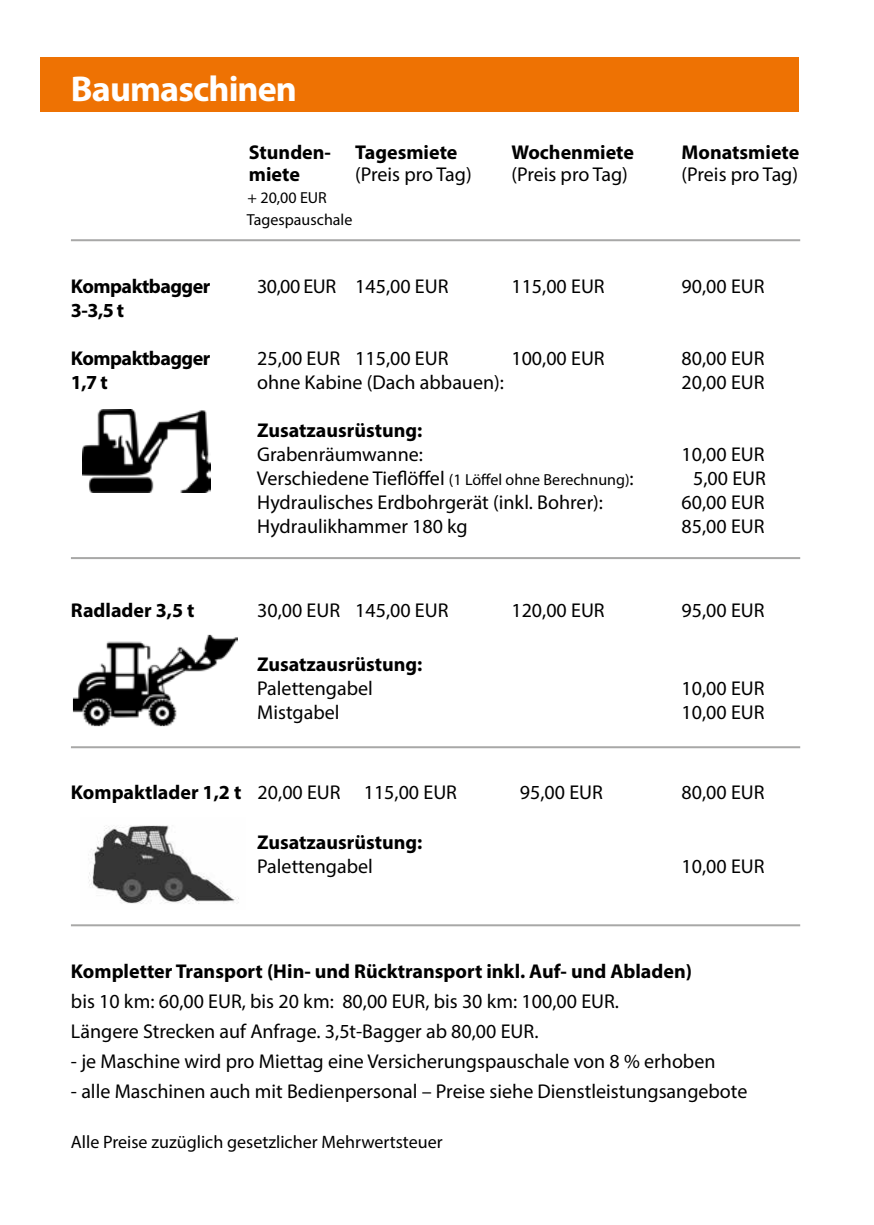
<style>
.page{position:relative;width:874px;height:1225px;background:#fff}
.page>*{position:absolute;margin:0;border:0;box-sizing:border-box;transform-origin:0 0}
.t1{font:700 36px "Myriad Pro";letter-spacing:-.025em;color:#fff}
.t2{font:20px/30px "Myriad Pro";color:#000}
.t3{font:700 20px "Myriad Pro";color:#000}
.t4{font:700 20px "Myriad Pro";letter-spacing:-.025em;color:#000}
.t5{font:18px "Myriad Pro";color:#000}
.t6{font:16px/22px "Myriad Pro";color:#000}
.s1{font-size:16px}
.s2{font-weight:700}
</style>
<div class="page">
<div style="left:41px;top:57px;width:757px;height:54px;background:#ee7203"></div>
<hr style="left:71px;top:239px;width:728px;height:2px;background:#a8a8a7">
<hr style="left:71px;top:557px;width:728px;height:2px;background:#a8a8a7">
<hr style="left:71px;top:746px;width:728px;height:2px;background:#a8a8a7">
<img style="left:88px;top:825px;width:151px;height:79px">
<img style="left:74px;top:636px;width:164px;height:89px">
<img style="left:82px;top:409px;width:128px;height:83px">
<hr style="left:71px;top:924px;width:728px;height:2px;background:#a8a8a7">
<h1 class="t1" style="left:71px;top:66px;width:227px">Baumaschinen</h1>
<p class="t3" style="left:249px;top:139px;width:210px">Stunden- Tagesmiete</p>
<p class="t3" style="left:511px;top:139px;width:124px">Wochenmiete</p>
<p class="t3" style="left:681px;top:139px;width:119px">Monatsmiete</p>
<p class="t3" style="left:249px;top:161px;width:53px">miete</p>
<p class="t2" style="left:355px;top:159px;width:118px">(Preis pro Tag)</p>
<p class="t2" style="left:511px;top:159px;width:118px">(Preis pro Tag)</p>
<p class="t2" style="left:681px;top:159px;width:118px">(Preis pro Tag)</p>
<p class="t6" style="left:247px;top:187px;width:107px">+ 20,00 EUR<br>Tagespauschale</p>
<p class="t4" style="left:71px;top:273px;width:141px">Kompaktbagger</p>
<p class="t2" style="left:257px;top:271px;width:193px">30,00 EUR 145,00 EUR</p>
<p class="t2" style="left:511px;top:271px;width:95px">115,00 EUR</p>
<p class="t2" style="left:681px;top:271px;width:84px">90,00 EUR</p>
<p class="t3" style="left:71px;top:297px;width:55px">3-3,5 t</p>
<p class="t4" style="left:71px;top:345px;width:141px">Kompaktbagger</p>
<p class="t2" style="left:257px;top:343px;width:193px">25,00 EUR 115,00 EUR</p>
<p class="t2" style="left:511px;top:343px;width:95px">100,00 EUR</p>
<p class="t2" style="left:681px;top:343px;width:84px">80,00 EUR</p>
<p class="t3" style="left:71px;top:369px;width:38px">1,7 t</p>
<p class="t2" style="left:257px;top:367px;width:248px">ohne Kabine (Dach abbauen):</p>
<p class="t2" style="left:681px;top:367px;width:84px">20,00 EUR</p>
<p class="t3" style="left:257px;top:417px;width:167px">Zusatzausrüstung:</p>
<p class="t2" style="left:257px;top:439px;width:167px">Grabenräumwanne:</p>
<p class="t2" style="left:681px;top:439px;width:84px">10,00 EUR</p>
<p class="t2" style="left:257px;top:463px;width:378px">Verschiedene Tieflöffel <span class="s1">(1 Löffel ohne Berechnung)</span>:</p>
<p class="t2" style="left:692px;top:463px;width:74px">5,00 EUR</p>
<p class="t2" style="left:257px;top:487px;width:347px">Hydraulisches Erdbohrgerät (inkl. Bohrer):</p>
<p class="t2" style="left:681px;top:487px;width:84px">60,00 EUR</p>
<p class="t2" style="left:257px;top:511px;width:212px">Hydraulikhammer 180 kg</p>
<p class="t2" style="left:681px;top:511px;width:84px">85,00 EUR</p>
<p class="t3" style="left:71px;top:597px;width:125px">Radlader 3,5 t</p>
<p class="t2" style="left:257px;top:595px;width:193px">30,00 EUR 145,00 EUR</p>
<p class="t2" style="left:511px;top:595px;width:95px">120,00 EUR</p>
<p class="t2" style="left:681px;top:595px;width:84px">95,00 EUR</p>
<p class="t3" style="left:257px;top:651px;width:167px">Zusatzausrüstung:</p>
<p class="t2" style="left:257px;top:673px;width:117px">Palettengabel</p>
<p class="t2" style="left:681px;top:673px;width:84px">10,00 EUR</p>
<p class="t2" style="left:257px;top:697px;width:84px">Mistgabel</p>
<p class="t2" style="left:681px;top:697px;width:84px">10,00 EUR</p>
<p class="t2" style="left:71px;top:777px;width:387px"><span class="s2">Kompaktlader 1,2 t</span> 20,00 EUR 115,00 EUR</p>
<p class="t2" style="left:519px;top:777px;width:84px">95,00 EUR</p>
<p class="t2" style="left:681px;top:777px;width:84px">80,00 EUR</p>
<p class="t3" style="left:257px;top:829px;width:167px">Zusatzausrüstung:</p>
<p class="t2" style="left:257px;top:851px;width:117px">Palettengabel</p>
<p class="t2" style="left:681px;top:851px;width:84px">10,00 EUR</p>
<p class="t3" style="left:71px;top:958px;width:622px">Kompletter Transport (Hin- und Rücktransport inkl. Auf- und Abladen)</p>
<p class="t2" style="left:71px;top:986px;width:549px">bis 10 km: 60,00 EUR, bis 20 km: 80,00 EUR, bis 30 km: 100,00 EUR.<br>Längere Strecken auf Anfrage. 3,5t-Bagger ab 80,00 EUR.</p>
<p class="t2" style="left:71px;top:1046px;width:645px">- je Maschine wird pro Miettag eine Versicherungspauschale von 8 % erhoben</p>
<p class="t2" style="left:71px;top:1076px;width:677px">- alle Maschinen auch mit Bedienpersonal – Preise siehe Dienstleistungsangebote</p>
<p class="t5" style="left:71px;top:1130px;width:373px">Alle Preise zuzüglich gesetzlicher Mehrwertsteuer</p>
</div>
